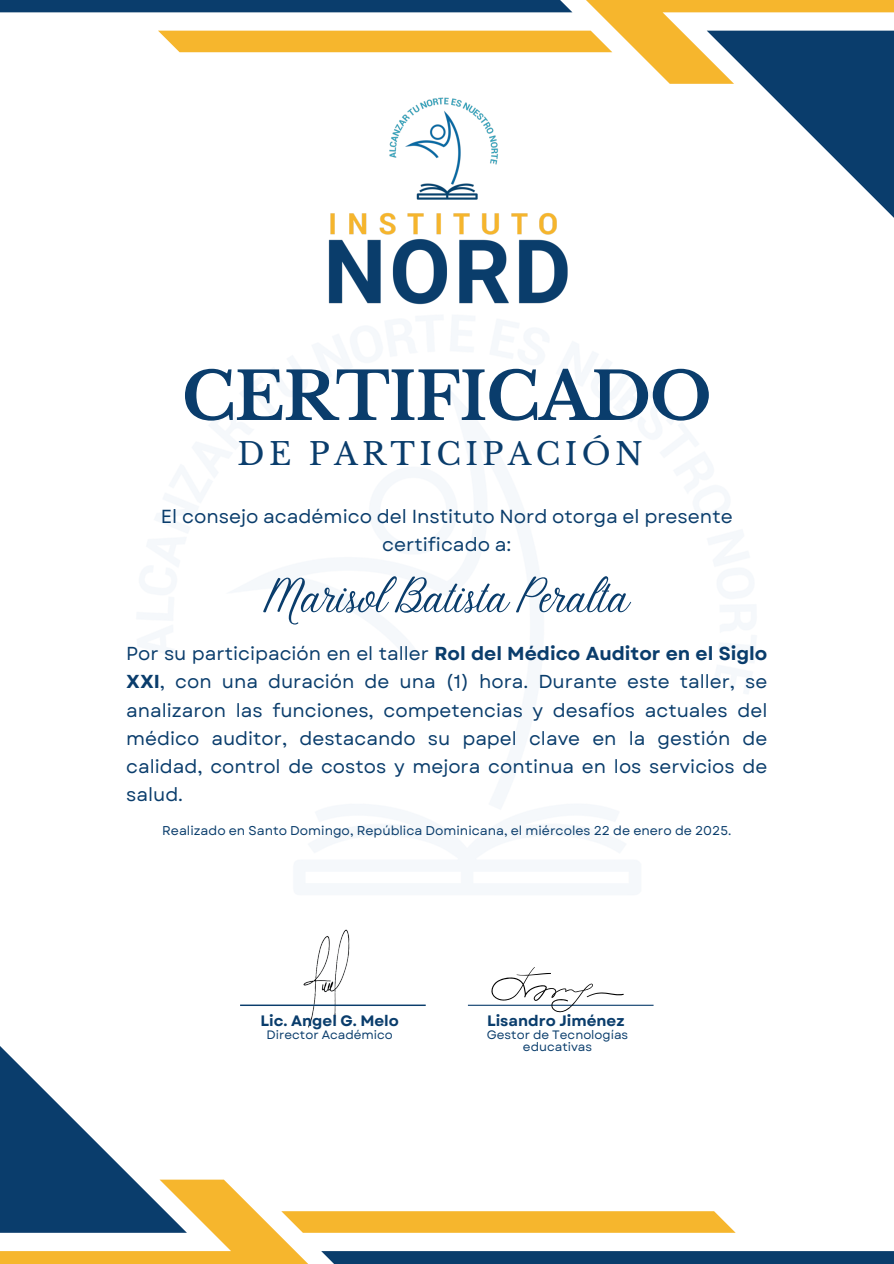
<style>
.page{position:relative;width:894px;height:1264px;background:#fff}
.page>*{position:absolute;margin:0;border:0;box-sizing:border-box;transform-origin:0 0}
.t1{font:700 65.55px "Libre Baskerville";letter-spacing:-.02em;color:#0a3d6c}
.t2{font:50.4px "Stoic";color:#0a3d6c}
.t3{font:30.6px "Libre Baskerville";letter-spacing:.14em;color:#0a3d6c}
.t4{font:18.9px/28.2px "Garet";color:#0a3d6c;text-align:center}
.t5{font:18.75px/28.2px "Garet";color:#0a3d6c;text-align:justify}
.t6{font:700 15.15px "Garet";color:#0a3d6c}
.t7{font:12.75px "Garet";color:#0a3d6c}
.t8{font:12.15px/12.1px "Garet";color:#0a3d6c;text-align:center}
.s1{font-weight:700}
</style>
<div class="page">
<svg style="left:0;top:1046px;width:893px;height:217px"></svg>
<svg style="left:0;top:0;width:893px;height:217px"></svg>
<img style="left:312px;top:74px;width:270px;height:282px">
<img style="left:303px;top:929px;width:47px;height:99px">
<hr style="left:240px;top:1004px;width:185px;height:2px;background:#0a3d6c">
<hr style="left:468px;top:1004px;width:185px;height:1px;background:#0a3d6c">
<svg style="left:491px;top:967px;width:132px;height:45px"></svg>
<h1 class="t1" style="left:182px;top:356px;width:531px">CERTIFICADO</h1>
<h3 class="t3" style="left:237px;top:435px;width:407px">DE PARTICIPACIÓN</h3>
<p class="t4" style="left:161px;top:502px;width:573px">El consejo académico del Instituto Nord otorga el presente certificado a:</p>
<h2 class="t2" style="left:265px;top:565px;width:364px">Marisol Batista Peralta</h2>
<p class="t5" style="left:126px;top:640px;width:642px">Por su participación en el taller <span class="s1">Rol del Médico Auditor en el Siglo XXI</span>, con una duración de una (1) hora. Durante este taller, se analizaron las funciones, competencias y desafíos actuales del médico auditor, destacando su papel clave en la gestión de calidad, control de costos y mejora continua en los servicios de salud.</p>
<p class="t7" style="left:162px;top:822px;width:570px">Realizado en Santo Domingo, República Dominicana, el miércoles 22 de enero de 2025.</p>
<p class="t6" style="left:260px;top:1011px;width:140px">Lic. Angel G. Melo</p>
<p class="t8" style="left:266px;top:1029px;width:128px">Director Académico</p>
<p class="t6" style="left:487px;top:1011px;width:139px">Lisandro Jiménez</p>
<p class="t8" style="left:486px;top:1028px;width:143px">Gestor de Tecnologías educativas</p>
</div>
